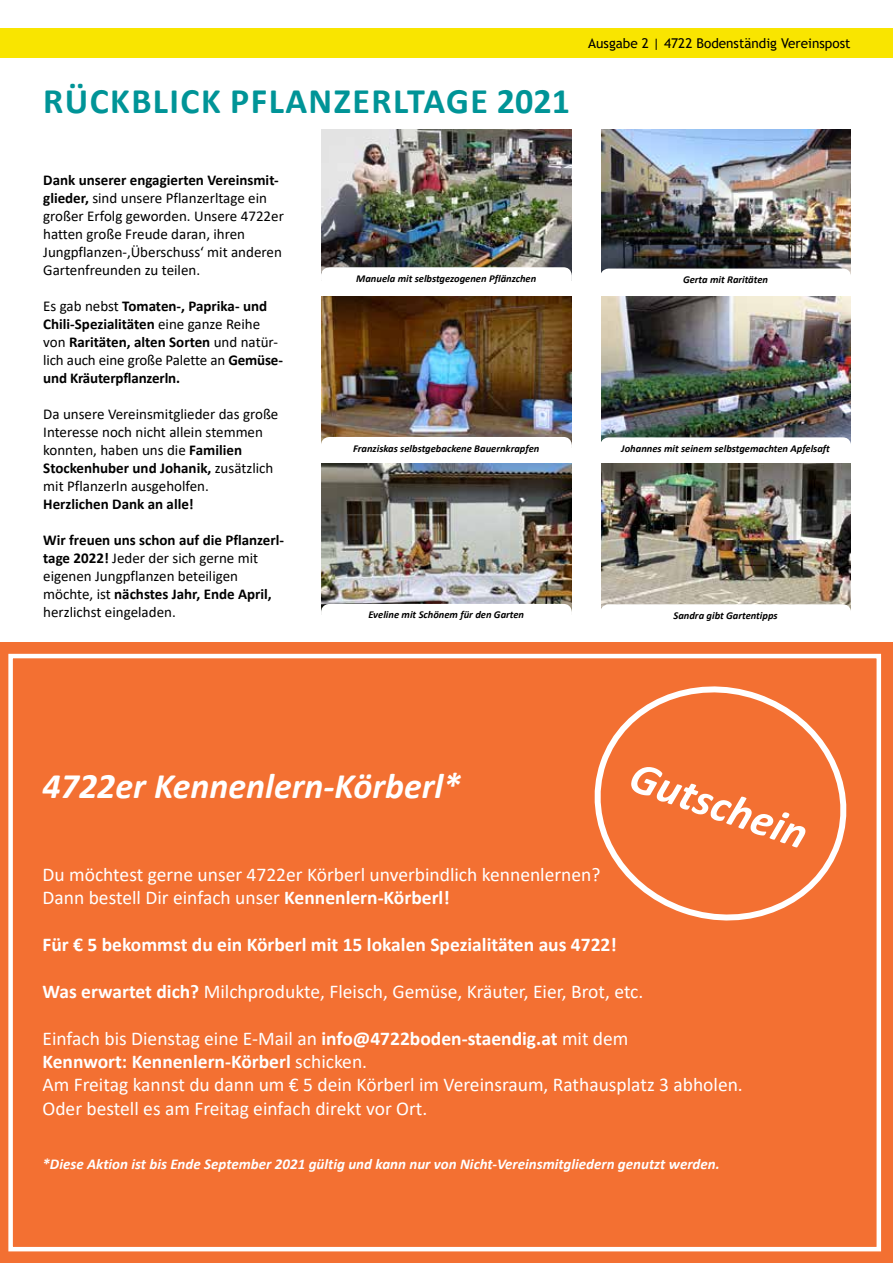
<style>
.page{position:relative;width:893px;height:1263px;background:#fff}
.page>*{position:absolute;margin:0;border:0;box-sizing:border-box;transform-origin:0 0}
.t1{font:italic 700 45px "Calibri";color:#fff}
.t2{font:700 36px "Calibri";letter-spacing:.04em;color:#009497}
.t3{font:italic 700 36px "Calibri";color:#fff}
.t4{font:19.5px/23.4px "Calibri";color:#fff}
.t5{font:700 19.5px "Calibri";color:#fff}
.t6{font:15px/18px "Calibri";color:#000}
.t7{font:700 15px/18px "Calibri";color:#000}
.t8{font:italic 700 15px "Calibri";color:#fff}
.t9{font:13.5px "Trebuchet MS";color:#000}
.t10{font:italic 700 10.5px "Calibri";color:#000}
.s1{font-weight:700}
.s2{font-weight:400}
</style>
<div class="page">
<div style="left:0;top:28px;width:893px;height:30px;background:#f9e500"></div>
<div style="left:0;top:642px;width:893px;height:621px;background:#f37032"></div>
<svg style="left:594px;top:686px;width:253px;height:235px"></svg>
<div style="left:8px;top:654px;width:873px;height:597px;border:4px solid #fff"></div>
<img style="left:322px;top:130px;width:249px;height:141px">
<img style="left:322px;top:297px;width:249px;height:144px">
<img style="left:322px;top:464px;width:249px;height:144px">
<img style="left:601px;top:130px;width:249px;height:143px">
<img style="left:601px;top:297px;width:249px;height:144px">
<img style="left:601px;top:464px;width:249px;height:144px">
<div style="left:321px;top:267px;width:251px;height:21px;background:#fff;border-radius:9px"></div>
<div style="left:321px;top:437px;width:251px;height:21px;background:#fff;border-radius:9px"></div>
<div style="left:321px;top:604px;width:251px;height:21px;background:#fff;border-radius:9px"></div>
<div style="left:600px;top:269px;width:251px;height:21px;background:#fff;border-radius:9px"></div>
<div style="left:600px;top:437px;width:251px;height:22px;background:#fff;border-radius:9px"></div>
<div style="left:600px;top:604px;width:251px;height:22px;background:#fff;border-radius:9px"></div>
<h2 class="t2" style="left:43px;top:75px;width:528px">Rückblick Pflanzerltage 2021</h2>
<p class="t9" style="left:588px;top:35px;width:264px">Ausgabe 2 | 4722 Bodenständig Vereinspost</p>
<p class="t6" style="left:43px;top:170px;width:242px"><span class="s1">Dank unserer engagierten Vereinsmit&shy;glieder,</span> sind unsere Pflanzerltage ein großer Erfolg geworden. Unsere 4722er hatten große Freude daran, ihren Jungpflanzen-‚Überschuss‘ mit anderen Gartenfreunden zu teilen.</p>
<p class="t7" style="left:43px;top:296px;width:241px"><span class="s2">Es gab nebst</span> Tomaten-, Paprika- und Chili-Spezialitäten <span class="s2">eine ganze Reihe von</span> Raritäten, alten Sorten <span class="s2">und natür&shy;lich auch eine große Palette an</span> Gemüse&shy;und Kräuterpflanzerln.</p>
<p class="t6" style="left:43px;top:404px;width:237px">Da unsere Vereinsmitglieder das große Interesse noch nicht allein stemmen konnten, haben uns die <span class="s1">Familien Stockenhuber und Johanik,</span> zusätzlich mit Pflanzerln ausgeholfen.</p>
<p class="t7" style="left:43px;top:494px;width:152px">Herzlichen Dank an alle!</p>
<p class="t6" style="left:43px;top:530px;width:242px"><span class="s1">Wir freuen uns schon auf die Pflanzerl&shy;tage 2022!</span> Jeder der sich gerne mit eigenen Jungpflanzen beteiligen möchte, ist <span class="s1">nächstes Jahr, Ende April, </span>herzlichst eingeladen.</p>
<p class="t10" style="left:356px;top:271px;width:182px">Manuela mit selbstgezogenen Pflänzchen</p>
<p class="t10" style="left:353px;top:441px;width:188px">Franziskas selbstgebackene Bauernkrapfen</p>
<p class="t10" style="left:368px;top:607px;width:157px">Eveline mit Schönem für den Garten</p>
<p class="t10" style="left:683px;top:272px;width:87px">Gerta mit Raritäten</p>
<p class="t10" style="left:621px;top:441px;width:210px">Johannes mit seinem selbstgemachten Apfelsaft</p>
<p class="t10" style="left:673px;top:608px;width:106px">Sandra gibt Gartentipps</p>
<h2 class="t3" style="left:43px;top:760px;width:420px">4722er Kennenlern-Körberl*</h2>
<h1 class="t1" style="left:642px;top:745px;width:186px;rotate:19deg">Gutschein</h1>
<h3 class="t4" style="left:43px;top:862px;width:559px">Du möchtest gerne unser 4722er Körberl unverbindlich kennenlernen?<br>Dann bestell Dir einfach unser <span class="s1">Kennenlern-Körberl!</span></h3>
<h3 class="t5" style="left:43px;top:931px;width:576px">Für € 5 bekommst du ein Körberl mit 15 lokalen Spezialitäten aus 4722!</h3>
<h3 class="t4" style="left:43px;top:979px;width:602px"><span class="s1">Was erwartet dich?</span> Milchprodukte, Fleisch, Gemüse, Kräuter, Eier, Brot, etc.</h3>
<p class="t4" style="left:43px;top:1026px;width:702px">Einfach bis Dienstag eine E-Mail an <span class="s1">info@4722boden-staendig.at</span> mit dem<br><span class="s1">Kennwort: Kennenlern-Körberl</span> schicken.<br>Am Freitag kannst du dann um € 5 dein Körberl im Vereinsraum, Rathausplatz 3 abholen.<br>Oder bestell es am Freitag einfach direkt vor Ort.</p>
<p class="t8" style="left:43px;top:1153px;width:679px">*Diese Aktion ist bis Ende September 2021 gültig und kann nur von Nicht-Vereinsmitgliedern genutzt werden.</p>
</div>
